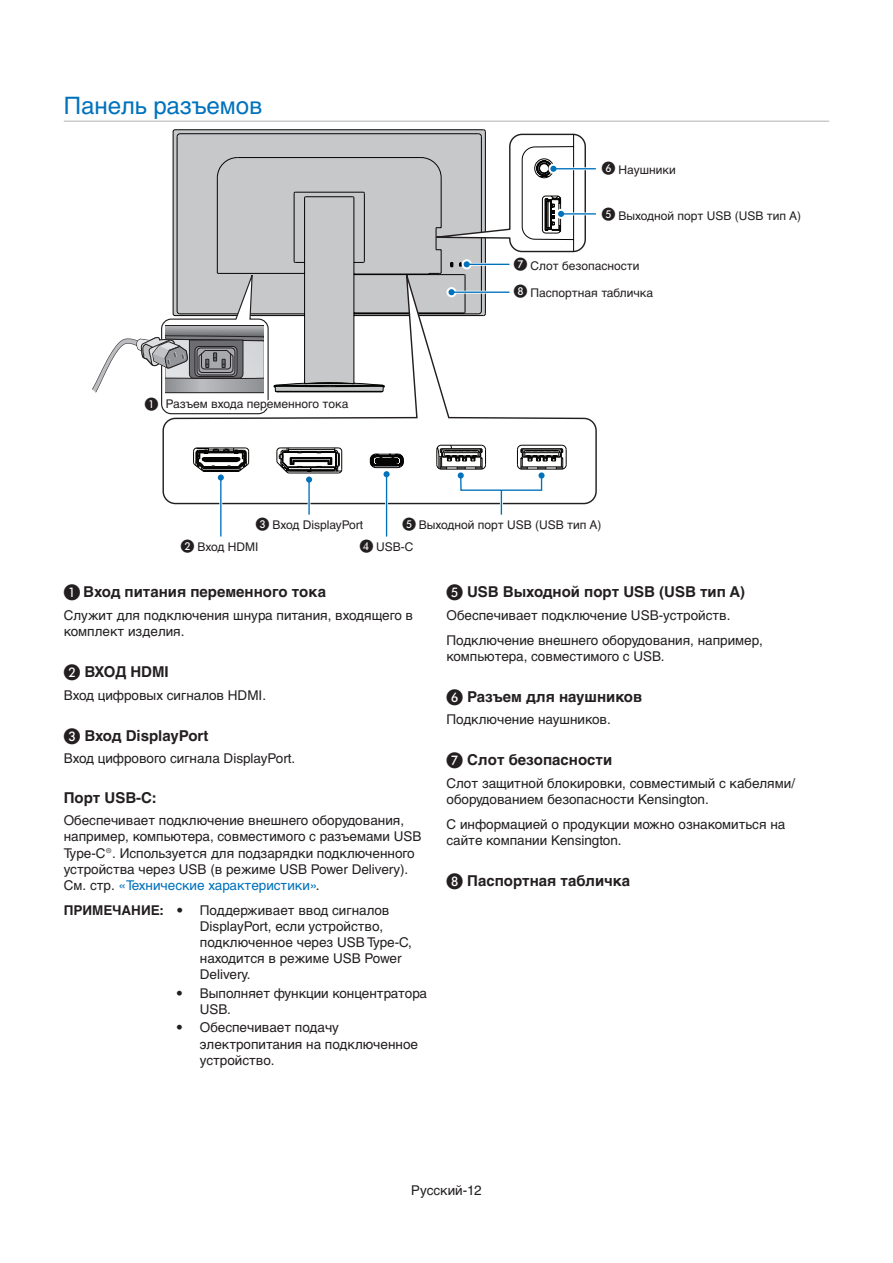
<style>
.page{position:relative;width:893px;height:1263px;background:#fff}
.page>*{position:absolute;margin:0;border:0;box-sizing:border-box;transform-origin:0 0}
.t1{font:24px "Helvetica Cyr Upright";color:#0072bc}
.t2{font:700 15px "Helvetica Cyr";color:#231f20}
.t3{font:13.5px/16.2px "Helvetica Cyr Upright";color:#231f20}
.t4{font:700 13.5px "Helvetica Cyr";color:#231f20}
.t5{font:13.5px "European Pi One";color:#231f20}
.t6{font:12px "Helvetica Cyr Upright";color:#231f20}
.s1{font-family:"European Pi One";font-size:13.5px}
.s2{font-family:"European Pi One";font-weight:400;font-size:16.5px}
.s3{color:#0072bc}
.s4{font-family:"Helvetica Cyr";font-weight:700}
</style>
<div class="page">
<hr style="left:64px;top:121px;width:765px;height:1px;background:#b2b3b7">
<svg style="left:177px;top:130px;width:308px;height:132px;background:#c0c1c2"></svg>
<svg style="left:162px;top:262px;width:435px;height:243px"></svg>
<hr style="left:554px;top:168px;width:42px;height:1px;background:#0072bc">
<svg style="left:435px;top:133px;width:152px;height:120px"></svg>
<hr style="left:562px;top:213px;width:34px;height:2px;background:#0072bc">
<svg style="left:462px;top:259px;width:10px;height:10px"></svg>
<hr style="left:467px;top:263px;width:42px;height:3px;background:#fff">
<svg style="left:464px;top:261px;width:6px;height:6px"></svg>
<hr style="left:467px;top:264px;width:42px;height:1px;background:#0072bc">
<svg style="left:446px;top:287px;width:11px;height:10px"></svg>
<hr style="left:452px;top:291px;width:57px;height:3px;background:#fff">
<div style="left:448px;top:289px;width:7px;height:6px;background:#0072bc;border-radius:50%"></div>
<hr style="left:452px;top:291px;width:57px;height:2px;background:#0072bc">
<hr style="left:220px;top:477px;width:2px;height:59px;background:#0072bc">
<hr style="left:386px;top:474px;width:1px;height:62px;background:#0072bc">
<svg style="left:193px;top:445px;width:374px;height:71px"></svg>
<svg style="left:92px;top:268px;width:259px;height:158px"></svg>
<h1 class="t1" style="left:64px;top:93px;width:200px">Панель разъемов</h1>
<p class="t5" style="left:145px;top:397px;width:15px">A</p>
<p class="t6" style="left:166px;top:397px;width:184px">Разъем входа переменного тока</p>
<p class="t6" style="left:602px;top:163px;width:75px"><span class="s1">F</span> Наушники</p>
<p class="t6" style="left:602px;top:209px;width:201px"><span class="s1">E</span> Выходной порт USB (USB тип A)</p>
<p class="t6" style="left:514px;top:259px;width:127px"><span class="s1">G</span> Слот безопасности</p>
<p class="t6" style="left:514px;top:286px;width:141px"><span class="s1">H</span> Паспортная табличка</p>
<p class="t6" style="left:256px;top:518px;width:109px"><span class="s1">C</span> Вход DisplayPort</p>
<p class="t6" style="left:402px;top:518px;width:200px"><span class="s1">E</span> Выходной порт USB (USB тип A)</p>
<p class="t6" style="left:181px;top:541px;width:79px"><span class="s1">B</span> Вход HDMI</p>
<p class="t6" style="left:360px;top:541px;width:55px"><span class="s1">D</span> USB-C</p>
<p class="t2" style="left:64px;top:583px;width:264px"><span class="s2">A</span> Вход питания переменного тока</p>
<p class="t3" style="left:64px;top:607px;width:351px">Служит для подключения шнура питания, входящего в комплект изделия.</p>
<p class="t2" style="left:64px;top:663px;width:106px"><span class="s2">B</span> ВХОД HDMI</p>
<p class="t3" style="left:64px;top:687px;width:204px">Вход цифровых сигналов HDMI.</p>
<p class="t2" style="left:64px;top:727px;width:146px"><span class="s2">C</span> Вход DisplayPort</p>
<p class="t3" style="left:64px;top:750px;width:233px">Вход цифрового сигнала DisplayPort.</p>
<p class="t2" style="left:64px;top:789px;width:92px">Порт USB-C:</p>
<p class="t3" style="left:64px;top:812px;width:359px">Обеспечивает подключение внешнего оборудования, например, компьютера, совместимого с разъемами USB Type-C®. Используется для подзарядки подключенного устройства через USB (в режиме USB Power Delivery).<br>См. стр. <span class="s3">«Технические характеристики»</span>.</p>
<p class="t4" style="left:64px;top:902px;width:10px">ПР</p>
<p class="t4" style="left:92px;top:902px;width:40px">ИМЕЧАНИ</p>
<p class="t3" style="left:200px;top:902px;width:213px;text-indent:-40px"><span class="s4">Е: •</span> Поддерживает ввод сигналов<br>DisplayPort, если устройство, подключенное через USB Type-C, находится в режиме USB Power<br>Delivery.</p>
<p class="t3" style="left:200px;top:985px;width:229px;text-indent:-24px"><span class="s4">•</span> Выполняет функции концентратора<br>USB.</p>
<p class="t3" style="left:200px;top:1019px;width:220px;text-indent:-24px"><span class="s4">•</span> Обеспечивает подачу электропитания на подключенное устройство.</p>
<p class="t2" style="left:446px;top:583px;width:300px"><span class="s2">E</span> USB Выходной порт USB (USB тип A)</p>
<p class="t3" style="left:446px;top:603px;width:318px;line-height:24.8px">Обеспечивает подключение USB-устройств.<br>Подключение внешнего оборудования, например,</p>
<p class="t3" style="left:446px;top:648px;width:220px">компьютера, совместимого с USB.</p>
<p class="t2" style="left:446px;top:688px;width:197px"><span class="s2">F</span> Разъем для наушников</p>
<p class="t3" style="left:446px;top:712px;width:166px">Подключение наушников.</p>
<p class="t2" style="left:446px;top:751px;width:167px"><span class="s2">G</span> Слот безопасности</p>
<p class="t3" style="left:446px;top:775px;width:350px">Слот защитной блокировки, совместимый с кабелями/ оборудованием безопасности Kensington.</p>
<p class="t3" style="left:446px;top:816px;width:340px">С информацией о продукции можно ознакомиться на сайте компании Kensington.</p>
<p class="t2" style="left:446px;top:872px;width:185px"><span class="s2">H</span> Паспортная табличка</p>
<p class="t3" style="left:411px;top:1182px;width:72px">Русский-12</p>
</div>
